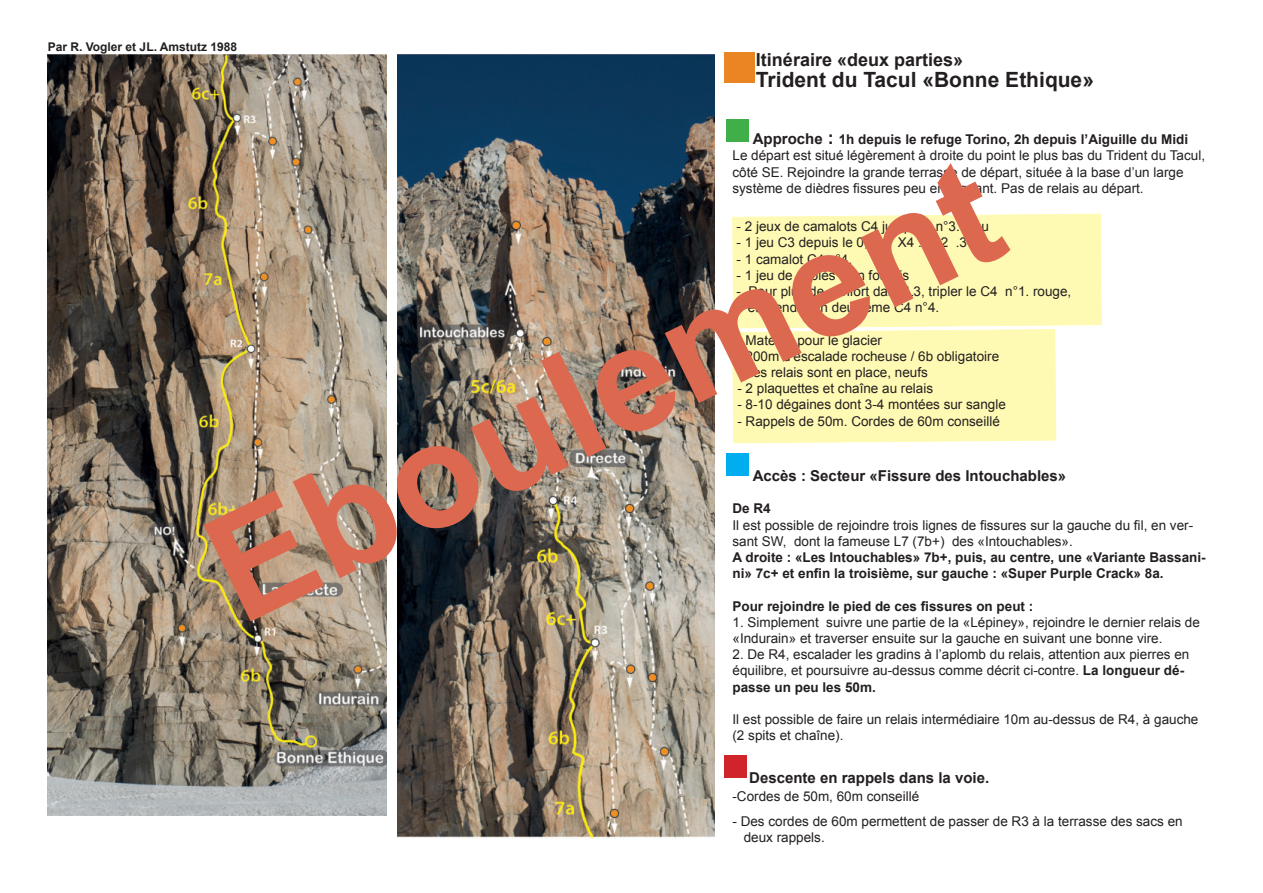
<style>
.page{position:relative;width:1263px;height:893px;background:#fff}
.page>*{position:absolute;margin:0;border:0;box-sizing:border-box;transform-origin:0 0}
.t1{font:700 150px "Arial";color:#dc684f}
.t2{font:700 21px "Arial";color:#231f20}
.t3{font:700 18px "Arial";color:#231f20}
.t4{font:700 15px "Arial";color:#231f20}
.t5{font:13.5px/16.2px "Arial";color:#231f20}
.t6{font:700 13.5px/16.2px "Arial";color:#231f20}
.t7{font:700 12px "Arial";color:#231f20}
.s1{font-weight:700;font-size:15px}
.s2{font-weight:700;font-size:18px}
.s3{font-weight:700}
</style>
<div class="page">
<img style="left:48px;top:54px;width:339px;height:762px">
<img style="left:398px;top:54px;width:316px;height:784px">
<div style="left:724px;top:755px;width:23px;height:23px;background:#d1232a"></div>
<div style="left:724px;top:53px;width:30px;height:30px;background:#e98523"></div>
<svg style="left:732px;top:214px;width:370px;height:229px"></svg>
<div style="left:725px;top:453px;width:23px;height:23px;background:#00aeef"></div>
<div style="left:726px;top:119px;width:23px;height:23px;background:#40ae49"></div>
<p class="t7" style="left:48px;top:42px;width:191px">Par R. Vogler et JL. Amstutz 1988</p>
<h3 class="t3" style="left:756px;top:52px;width:209px">Itinéraire «deux parties»</h3>
<h2 class="t2" style="left:756px;top:72px;width:339px">Trident du Tacul «Bonne Ethique»</h2>
<p class="t5" style="left:732px;top:132px;width:474px;text-indent:20px"><span class="s1">Approche</span> <span class="s2">:</span> <span class="s3">1h depuis le refuge Torino, 2h depuis l’Aiguille du Midi </span>Le départ est situé légèrement à droite du point le plus bas du Trident du Tacul, côté SE. Rejoindre la grande terrasse de départ, située à la base d’un large système de dièdres fissures peu engageant. Pas de relais au départ.</p>
<h1 class="t1" style="left:193px;top:528px;width:860px;rotate:-26deg">Eboulement</h1>
<p class="t5" style="left:736px;top:218px;width:254px">- 2 jeux de camalots C4 jusqu'au n°3. bleu</p>
<p class="t5" style="left:736px;top:235px;width:232px">- 1 jeu C3 depuis le 0, ou X4 .1 .2 .3</p>
<p class="t5" style="left:736px;top:251px;width:117px">- 1 camalot C4 n°4.</p>
<p class="t5" style="left:736px;top:267px;width:174px">- 1 jeu de câblés bien fournis</p>
<p class="t5" style="left:748px;top:283px;width:325px;text-indent:-11px">- Pour plus de confort dans L3, tripler le C4 n°1. rouge, et prendre un deuxième C4 n°4.</p>
<p class="t5" style="left:737px;top:332px;width:146px">- Matériel pour le glacier</p>
<p class="t5" style="left:737px;top:348px;width:263px">- 200m d’escalade rocheuse / 6b obligatoire</p>
<p class="t5" style="left:737px;top:364px;width:192px">- Les relais sont en place, neufs</p>
<p class="t5" style="left:737px;top:380px;width:197px">- 2 plaquettes et chaîne au relais</p>
<p class="t5" style="left:737px;top:397px;width:270px">- 8-10 dégaines dont 3-4 montées sur sangle</p>
<p class="t5" style="left:737px;top:413px;width:264px">- Rappels de 50m. Cordes de 60m conseillé</p>
<p class="t4" style="left:753px;top:470px;width:315px">Accès : Secteur «Fissure des Intouchables»</p>
<p class="t6" style="left:732px;top:502px;width:40px">De R4</p>
<p class="t5" style="left:732px;top:517px;width:462px">Il est possible de rejoindre trois lignes de fissures sur la gauche du fil, en ver&shy;sant SW, dont la fameuse L7 (7b+) des «Intouchables».</p>
<p class="t6" style="left:732px;top:550px;width:475px">A droite : «Les Intouchables» 7b+, puis, au centre, une «Variante Bassani&shy;ni» 7c+ et enfin la troisième, sur gauche : «Super Purple Crack» 8a.</p>
<p class="t6" style="left:732px;top:598px;width:302px">Pour rejoindre le pied de ces fissures on peut :</p>
<p class="t5" style="left:732px;top:614px;width:469px">1. Simplement suivre une partie de la «Lépiney», rejoindre le dernier relais de «Indurain» et traverser ensuite sur la gauche en suivant une bonne vire.</p>
<p class="t5" style="left:732px;top:646px;width:458px">2. De R4, escalader les gradins à l’aplomb du relais, attention aux pierres en équilibre, et poursuivre au-dessus comme décrit ci-contre. <span class="s3">La longueur dé&shy;passe un peu les 50m.</span></p>
<p class="t5" style="left:732px;top:711px;width:467px">Il est possible de faire un relais intermédiaire 10m au-dessus de R4, à gauche (2 spits et chaîne).</p>
<p class="t4" style="left:749px;top:772px;width:242px">Descente en rappels dans la voie.</p>
<p class="t5" style="left:732px;top:788px;width:188px">-Cordes de 50m, 60m conseillé</p>
<p class="t5" style="left:744px;top:813px;width:440px;text-indent:-11px">- Des cordes de 60m permettent de passer de R3 à la terrasse des sacs en deux rappels.</p>
</div>
